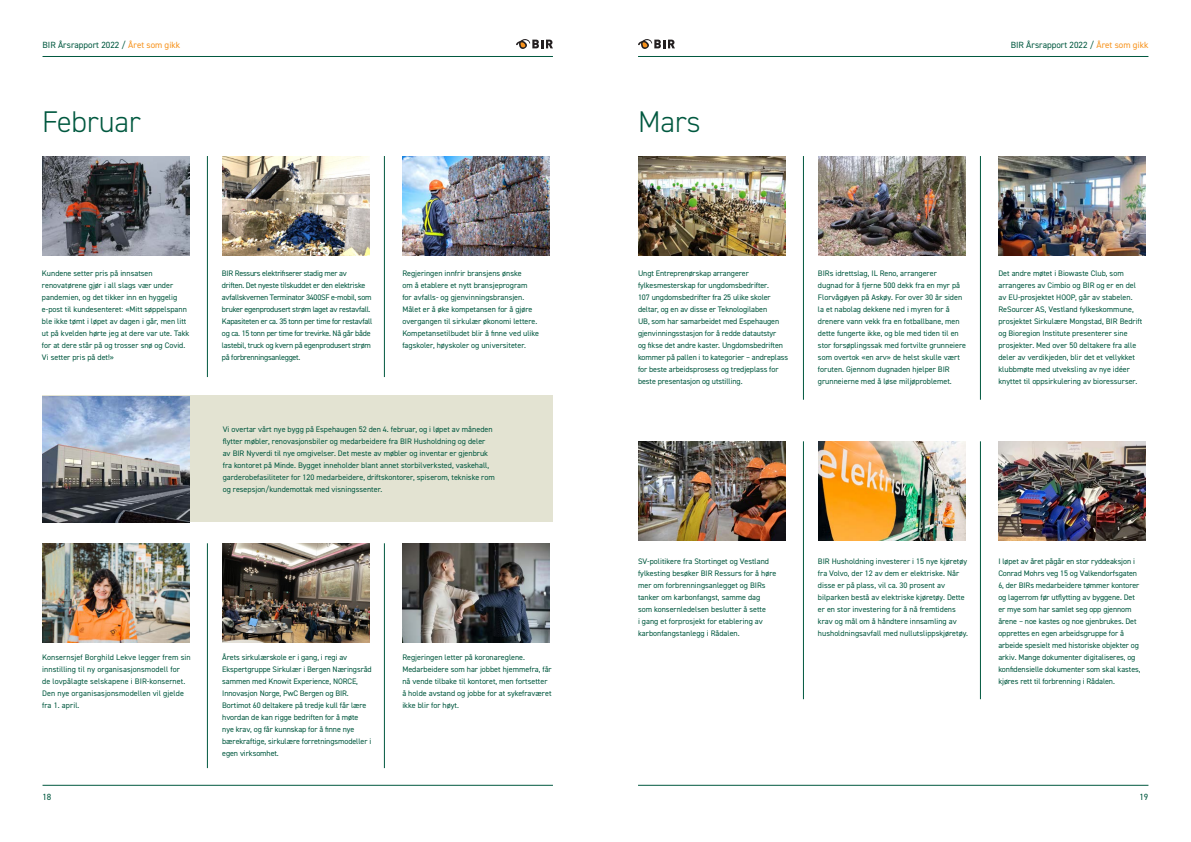
<style>
.page{position:relative;width:1191px;height:842px;background:#fff}
.page>*{position:absolute;margin:0;border:0;box-sizing:border-box;transform-origin:0 0}
.t1{font:300 30px "DIN2014";color:#00583f}
.t2{font:9px "DIN2014";color:#00583f}
.t3{font:8px/12px "DIN2014";color:#00583f}
.t4{font:8px/12px "DIN2014";letter-spacing:-.03em;color:#00583f}
.s1{color:#f7931d}
</style>
<div class="page">
<hr style="left:638px;top:56px;width:510px;height:1px;background:#00583f">
<hr style="left:638px;top:785px;width:510px;height:1px;background:#00583f">
<hr style="left:43px;top:56px;width:510px;height:1px;background:#00583f">
<hr style="left:43px;top:785px;width:510px;height:1px;background:#00583f">
<svg style="left:638px;top:39px;width:37px;height:10px"></svg>
<svg style="left:516px;top:39px;width:37px;height:10px"></svg>
<div style="left:43px;top:395px;width:510px;height:127px;background:#e3e3d2"></div>
<img style="left:42px;top:156px;width:147px;height:99px">
<img style="left:42px;top:543px;width:147px;height:99px">
<img style="left:43px;top:396px;width:146px;height:126px">
<img style="left:222px;top:156px;width:148px;height:99px">
<img style="left:222px;top:543px;width:148px;height:99px">
<img style="left:402px;top:156px;width:148px;height:99px">
<img style="left:402px;top:543px;width:148px;height:99px">
<hr style="left:207px;top:156px;width:1px;height:221px;background:#00583f">
<hr style="left:207px;top:543px;width:1px;height:225px;background:#00583f">
<hr style="left:384px;top:156px;width:1px;height:221px;background:#00583f">
<hr style="left:384px;top:543px;width:1px;height:225px;background:#00583f">
<img style="left:638px;top:156px;width:147px;height:99px">
<img style="left:638px;top:441px;width:147px;height:99px">
<img style="left:818px;top:156px;width:147px;height:99px">
<img style="left:818px;top:441px;width:147px;height:99px">
<img style="left:998px;top:156px;width:147px;height:99px">
<img style="left:998px;top:441px;width:147px;height:99px">
<hr style="left:803px;top:156px;width:1px;height:244px;background:#00583f">
<hr style="left:803px;top:441px;width:1px;height:258px;background:#00583f">
<hr style="left:980px;top:156px;width:1px;height:244px;background:#00583f">
<hr style="left:980px;top:441px;width:1px;height:258px;background:#00583f">
<p class="t2" style="left:43px;top:39px;width:139px">BIR Årsrapport 2022 / <span class="s1">Året som gikk</span></p>
<p class="t1" style="left:42px;top:103px;width:100px">Februar</p>
<p class="t3" style="left:42px;top:267px;width:149px">Kundene setter pris på innsatsen renovatørene gjør i all slags vær under pandemien, og det tikker inn en hyggelig e-post til kundesenteret: «Mitt søppelspann ble ikke tømt i løpet av dagen i går, men litt ut på kvelden hørte jeg at dere var ute. Takk for at dere står på og trosser snø og Covid.<br>Vi setter pris på det!»</p>
<p class="t4" style="left:222px;top:267px;width:152px">BIR Ressurs elektrifiserer stadig mer av<br>driften. Det nyeste tilskuddet er den elektriske avfallskvernen Terminator 3400SF e-mobil, som bruker egenprodusert strøm laget av restavfall.<br>Kapasiteten er ca. 35 tonn per time for restavfall og ca. 15 tonn per time for trevirke. Nå går både lastebil, truck og kvern på egenprodusert strøm på forbrenningsanlegget.</p>
<p class="t3" style="left:402px;top:267px;width:138px">Regjeringen innfrir bransjens ønske<br>om å etablere et nytt bransjeprogram<br>for avfalls- og gjenvinningsbransjen.<br>Målet er å øke kompetansen for å gjøre overgangen til sirkulær økonomi lettere.<br>Kompetansetilbudet blir å finne ved ulike fagskoler, høyskoler og universiteter.</p>
<p class="t3" style="left:223px;top:423px;width:273px">Vi overtar vårt nye bygg på Espehaugen 52 den 4. februar, og i løpet av måneden flytter møbler, renovasjonsbiler og medarbeidere fra BIR Husholdning og deler av BIR Nyverdi til nye omgivelser. Det meste av møbler og inventar er gjenbruk fra kontoret på Minde. Bygget inneholder blant annet storbilverksted, vaskehall, garderobefasiliteter for 120 medarbeidere, driftskontorer, spiserom, tekniske rom</p>
<p class="t3" style="left:223px;top:483px;width:161px">og resepsjon/kundemottak med visningssenter.</p>
<p class="t3" style="left:42px;top:651px;width:150px">Konsernsjef Borghild Lekve legger frem sin innstilling til ny organisasjonsmodell for<br>de lovpålagte selskapene i BIR-konsernet.<br>Den nye organisasjonsmodellen vil gjelde fra 1. april.</p>
<p class="t3" style="left:222px;top:651px;width:151px">Årets sirkulærskole er i gang, i regi av Ekspertgruppe Sirkulær i Bergen Næringsråd sammen med Knowit Experience, NORCE, Innovasjon Norge, PwC Bergen og BIR.<br>Bortimot 60 deltakere på tredje kull får lære hvordan de kan rigge bedriften for å møte nye krav, og får kunnskap for å finne nye bærekraftige, sirkulære forretningsmodeller i egen virksomhet.</p>
<p class="t3" style="left:402px;top:651px;width:151px">Regjeringen letter på koronareglene.<br>Medarbeidere som har jobbet hjemmefra, får nå vende tilbake til kontoret, men fortsetter å holde avstand og jobbe for at sykefraværet ikke blir for høyt.</p>
<p class="t1" style="left:638px;top:103px;width:64px">Mars</p>
<p class="t2" style="left:1010px;top:39px;width:139px">BIR Årsrapport 2022 / <span class="s1">Året som gikk</span></p>
<p class="t3" style="left:638px;top:267px;width:152px">Ungt Entreprenørskap arrangerer fylkesmesterskap for ungdomsbedrifter.<br>107 ungdomsbedrifter fra 25 ulike skoler deltar, og en av disse er Teknologilaben<br>UB, som har samarbeidet med Espehaugen gjenvinningsstasjon for å redde datautstyr<br>og fikse det andre kaster. Ungdomsbedriften kommer på pallen i to kategorier – andreplass for beste arbeidsprosess og tredjeplass for beste presentasjon og utstilling.</p>
<p class="t3" style="left:818px;top:267px;width:150px">BIRs idrettslag, IL Reno, arrangerer<br>dugnad for å fjerne 500 dekk fra en myr på Florvågøyen på Askøy. For over 30 år siden la et nabolag dekkene ned i myren for å drenere vann vekk fra en fotballbane, men dette fungerte ikke, og ble med tiden til en stor forsøplingssak med fortvilte grunneiere som overtok «en arv» de helst skulle vært foruten. Gjennom dugnaden hjelper BIR grunneierne med å løse miljøproblemet.</p>
<p class="t3" style="left:998px;top:267px;width:145px">Det andre møtet i Biowaste Club, som arrangeres av Cimbio og BIR og er en del av EU-prosjektet HOOP, går av stabelen.<br>ReSourcer AS, Vestland fylkeskommune, prosjektet Sirkulære Mongstad, BIR Bedrift og Bioregion Institute presenterer sine prosjekter. Med over 50 deltakere fra alle deler av verdikjeden, blir det et vellykket klubbmøte med utveksling av nye idéer knyttet til oppsirkulering av bioressurser.</p>
<p class="t3" style="left:638px;top:555px;width:140px">SV-politikere fra Stortinget og Vestland fylkesting besøker BIR Ressurs for å høre mer om forbrenningsanlegget og BIRs tanker om karbonfangst, samme dag som konsernledelsen beslutter å sette<br>i gang et forprosjekt for etablering av karbonfangstanlegg i Rådalen.</p>
<p class="t3" style="left:818px;top:555px;width:152px">BIR Husholdning investerer i 15 nye kjøretøy fra Volvo, der 12 av dem er elektriske. Når disse er på plass, vil ca. 30 prosent av bilparken bestå av elektriske kjøretøy. Dette er en stor investering for å nå fremtidens krav og mål om å håndtere innsamling av husholdningsavfall med nullutslippskjøretøy.</p>
<p class="t3" style="left:998px;top:555px;width:144px">I løpet av året pågår en stor ryddeaksjon i Conrad Mohrs veg 15 og Valkendorfsgaten 6, der BIRs medarbeidere tømmer kontorer og lagerrom før utflytting av byggene. Det er mye som har samlet seg opp gjennom årene – noe kastes og noe gjenbrukes. Det opprettes en egen arbeidsgruppe for å arbeide spesielt med historiske objekter og arkiv. Mange dokumenter digitaliseres, og konfidensielle dokumenter som skal kastes, kjøres rett til forbrenning i Rådalen.</p>
<p class="t2" style="left:43px;top:791px;width:10px">18</p>
<p class="t2" style="left:1139px;top:791px;width:10px">19</p>
</div>
